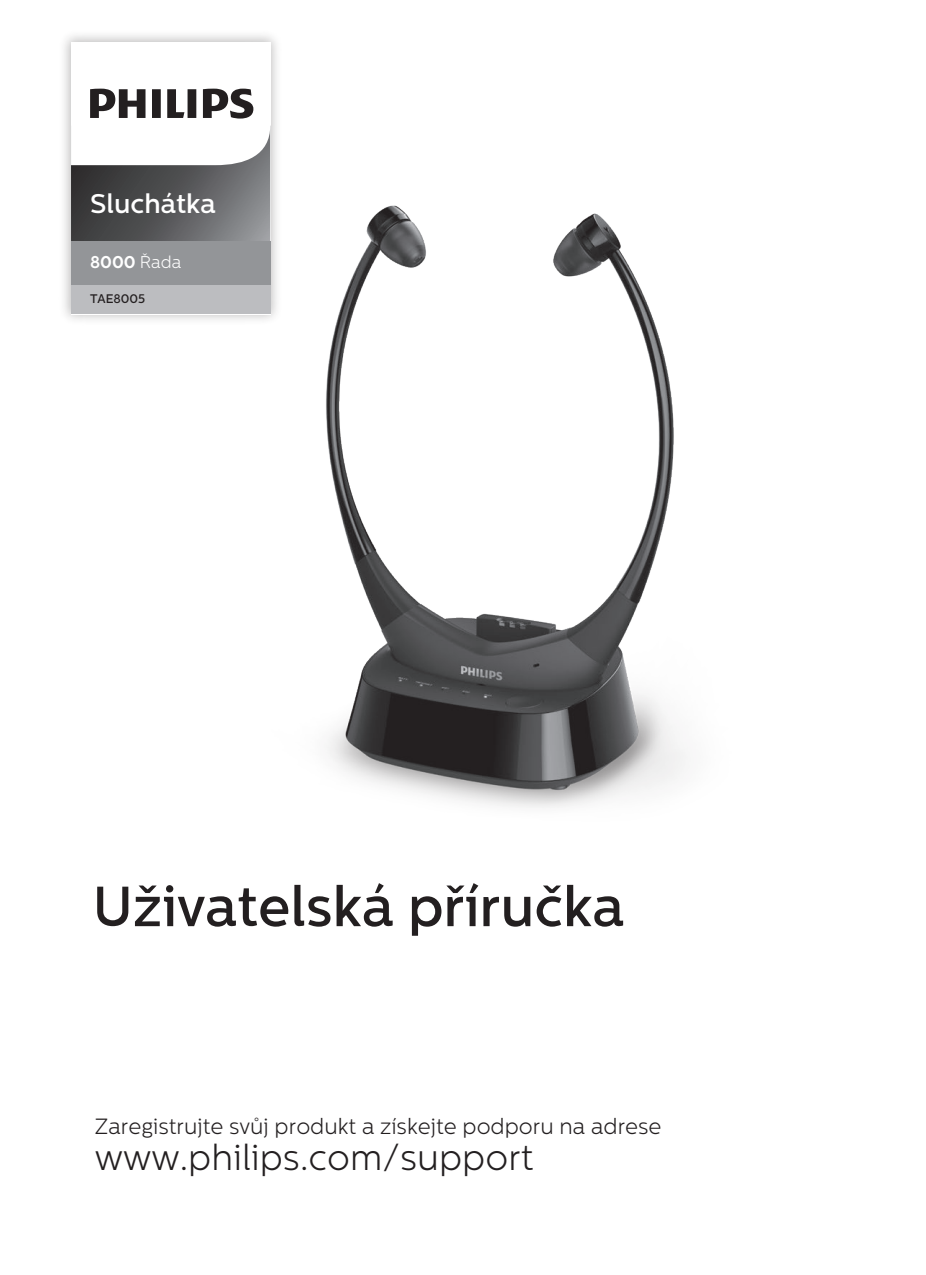
<style>
.page{position:relative;width:926px;height:1275px;background:#fff}
.page>*{position:absolute;margin:0;border:0;box-sizing:border-box;transform-origin:0 0}
.t1{font:500 56.4px "Centrale Sans";color:#231f20}
.t2{font:300 36px "Centrale Sans";color:#231f20}
.t3{font:500 26.8px "Centrale Sans";color:#fff}
.t4{font:300 22px "Centrale Sans";color:#231f20}
.t5{font:700 17px "Centrale Sans";color:#fff}
.t6{font:500 12.4px "Centrale Sans";color:#231f20}
.s1{font-weight:300}
</style>
<div class="page">
<img style="left:326px;top:205px;width:361px;height:603px">
<img style="left:64px;top:35px;width:213px;height:285px">
<svg style="left:71px;top:42px;width:199px;height:199px"></svg>
<div style="left:71px;top:241px;width:199px;height:44px;background:#939598"></div>
<div style="left:71px;top:285px;width:199px;height:29px;background:#bcbdc0"></div>
<p class="t3" style="left:90px;top:188px;width:127px">Sluchátka</p>
<p class="t5" style="left:90px;top:252px;width:93px">8000 <span class="s1">Řada</span></p>
<p class="t6" style="left:90px;top:292px;width:57px">TAE8005</p>
<h1 class="t1" style="left:93px;top:874px;width:533px">Uživatelská příručka</h1>
<p class="t4" style="left:95px;top:1114px;width:568px">Zaregistrujte svůj produkt a získejte podporu na adrese</p>
<h2 class="t2" style="left:95px;top:1137px;width:440px">www.philips.com/support</h2>
</div>
